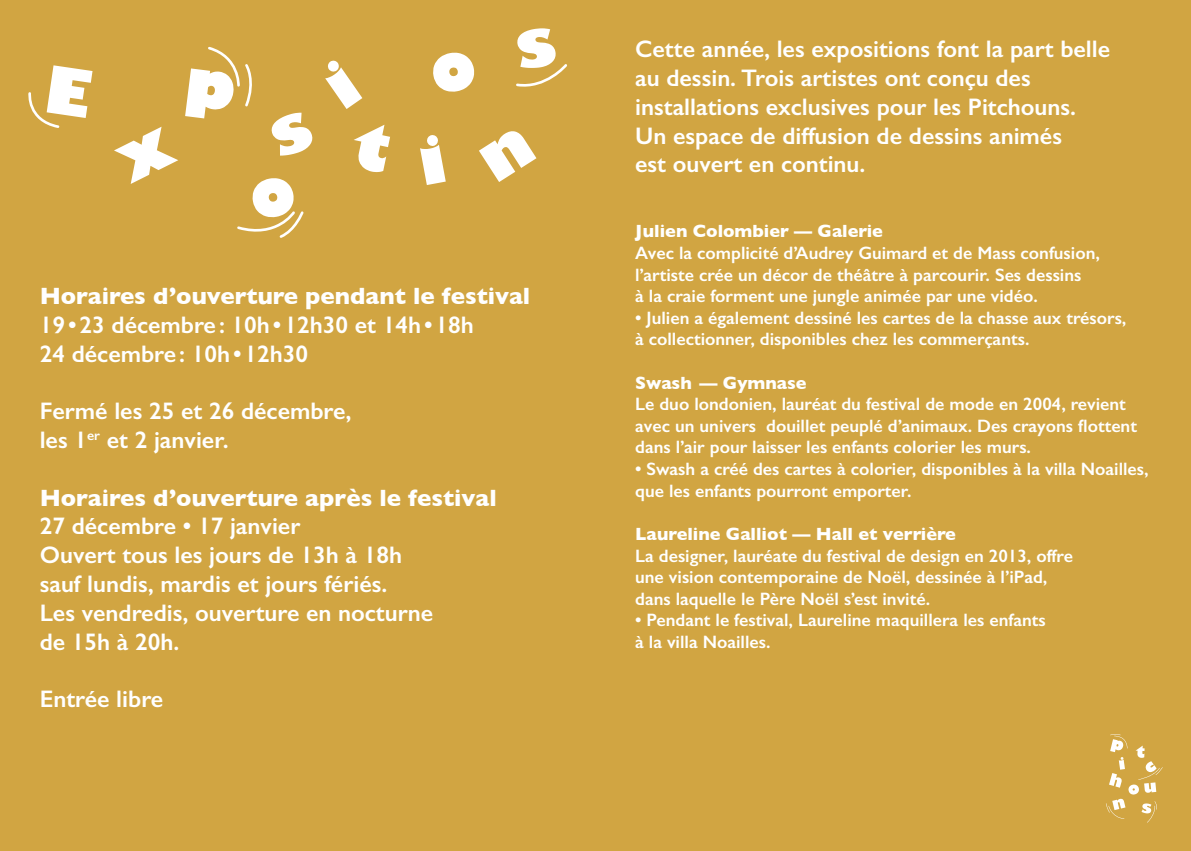
<style>
.page{position:relative;width:1191px;height:851px;background:#fff}
.page>*{position:absolute;margin:0;border:0;box-sizing:border-box;transform-origin:0 0}
.t1{font:600 24px/28.8px "Gill Sans";color:#fff}
.t2{font:700 24px "Gill Sans";color:#fff}
.t3{font:600 18px/21.6px "Gill Sans";color:#fff}
.t4{font:700 18px "Gill Sans";color:#fff}
</style>
<div class="page">
<div style="left:0;top:0;width:624px;height:850px;background:#d1a542"></div>
<div style="left:603px;top:0;width:588px;height:850px;background:#d1a542"></div>
<svg style="left:1106px;top:734px;width:56px;height:88px"></svg>
<svg style="left:517px;top:28px;width:34px;height:17px"></svg>
<svg style="left:28px;top:45px;width:539px;height:193px"></svg>
<h1 class="t2" style="left:40px;top:277px;width:492px">Horaires d’ouverture pendant le festival</h1>
<h1 class="t1" style="left:40px;top:310px;width:436px">19•23 décembre: 10h•12h30 et 14h•18h<br>24 décembre: 10h•12h30</h1>
<h1 class="t1" style="left:40px;top:396px;width:313px">Fermé les 25 et 26 décembre, les 1<sup>er</sup> et 2 janvier.</h1>
<h1 class="t2" style="left:40px;top:478px;width:458px">Horaires d’ouverture après le festival</h1>
<h1 class="t1" style="left:40px;top:511px;width:395px">27 décembre • 17 janvier<br>Ouvert tous les jours de 13h à 18h sauf lundis, mardis et jours fériés.<br>Les vendredis, ouverture en nocturne de 15h à 20h.</h1>
<h1 class="t1" style="left:40px;top:684px;width:125px">Entrée libre</h1>
<h1 class="t1" style="left:635px;top:34px;width:476px">Cette année, les expositions font la part belle au dessin. Trois artistes ont conçu des installations exclusives pour les Pitchouns.<br>Un espace de diffusion de dessins animés<br>est ouvert en continu.</h1>
<p class="t4" style="left:635px;top:217px;width:249px">Julien Colombier — Galerie</p>
<p class="t3" style="left:635px;top:242px;width:466px">Avec la complicité d’Audrey Guimard et de Mass confusion, l’artiste crée un décor de théâtre à parcourir. Ses dessins<br>à la craie forment une jungle animée par une vidéo.</p>
<p class="t3" style="left:635px;top:306px;width:493px">• Julien a également dessiné les cartes de la chasse aux trésors, à collectionner, disponibles chez les commerçants.</p>
<p class="t4" style="left:635px;top:368px;width:173px">Swash — Gymnase</p>
<p class="t3" style="left:635px;top:393px;width:503px">Le duo londonien, lauréat du festival de mode en 2004, revient avec un univers douillet peuplé d’animaux. Des crayons flottent dans l’air pour laisser les enfants colorier les murs.</p>
<p class="t3" style="left:635px;top:458px;width:515px">• Swash a créé des cartes à colorier, disponibles à la villa Noailles, que les enfants pourront emporter.</p>
<p class="t4" style="left:635px;top:519px;width:322px">Laureline Galliot — Hall et verrière</p>
<p class="t3" style="left:635px;top:544px;width:439px">La designer, lauréate du festival de design en 2013, offre une vision contemporaine de Noël, dessinée à l’iPad, dans laquelle le Père Noël s’est invité.</p>
<p class="t3" style="left:635px;top:609px;width:412px">• Pendant le festival, Laureline maquillera les enfants à la villa Noailles.</p>
</div>
